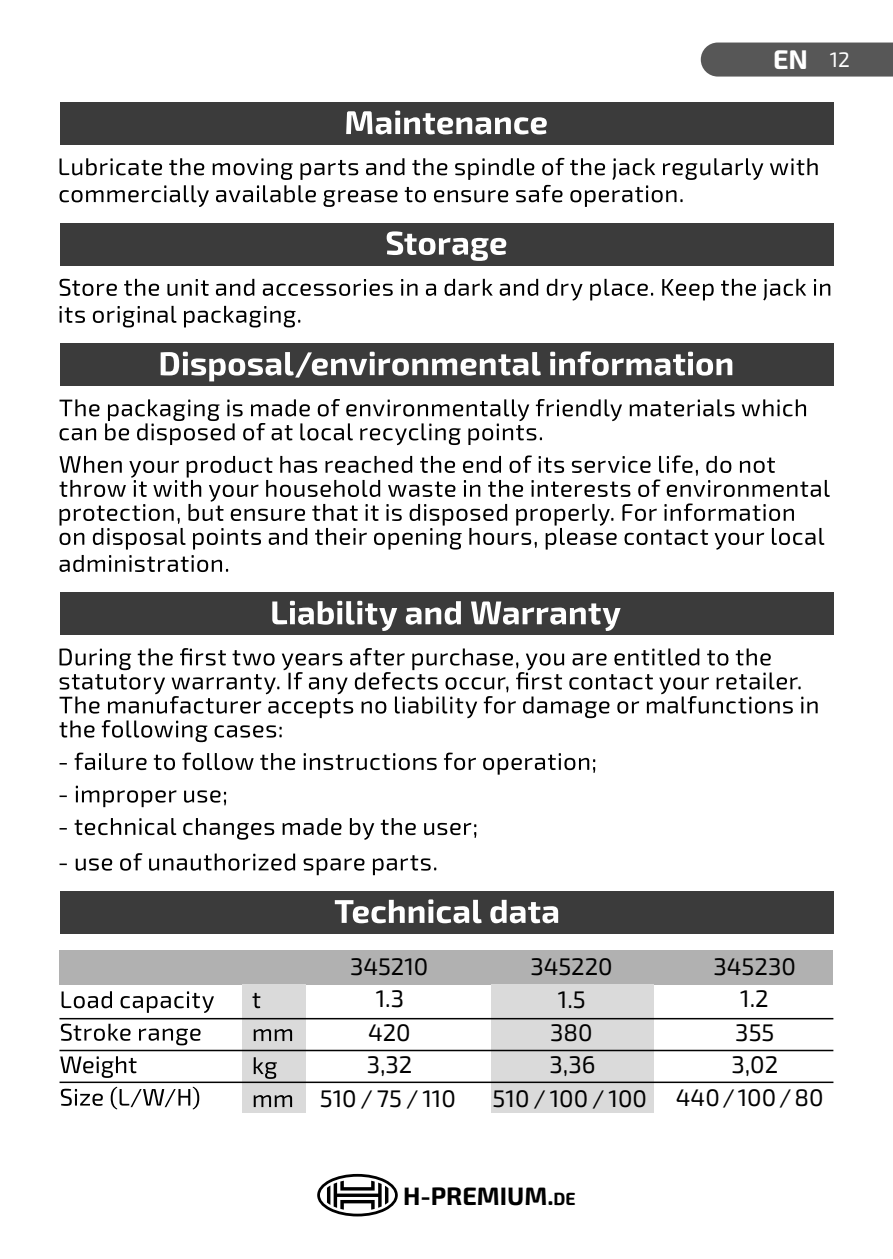
<style>
.page{position:relative;width:893px;height:1259px;background:#fff}
.page>*{position:absolute;margin:0;border:0;box-sizing:border-box;transform-origin:0 0}
.t1{font:700 27px "Exo 2.0";color:#fff}
.t2{font:700 25.2px "Exo 2.0";color:#000}
.t3{font:24px/33px "Exo 2.0";color:#000;text-align:center}
.s1{font-weight:400;font-size:21px}
.s2{font-size:17.7px}
</style>
<div class="page">
<svg style="left:317px;top:1174px;width:81px;height:42px"></svg>
<div style="left:701px;top:43px;width:192px;height:34px;background:#575757"></div>
<div style="left:60px;top:102px;width:773px;height:43px;background:#3b3b3b"></div>
<div style="left:60px;top:223px;width:773px;height:42px;background:#3b3b3b"></div>
<div style="left:60px;top:343px;width:773px;height:43px;background:#3b3b3b"></div>
<div style="left:60px;top:592px;width:773px;height:43px;background:#3b3b3b"></div>
<div style="left:60px;top:891px;width:773px;height:42px;background:#3b3b3b"></div>
<svg style="left:346px;top:111px;width:201px;height:23px"></svg>
<svg style="left:60px;top:158px;width:758px;height:49px"></svg>
<svg style="left:387px;top:231px;width:119px;height:30px"></svg>
<svg style="left:60px;top:279px;width:770px;height:21px"></svg>
<svg style="left:60px;top:306px;width:240px;height:21px"></svg>
<svg style="left:161px;top:351px;width:571px;height:30px"></svg>
<svg style="left:60px;top:399px;width:746px;height:46px"></svg>
<svg style="left:60px;top:455px;width:770px;height:117px"></svg>
<svg style="left:272px;top:601px;width:349px;height:30px"></svg>
<svg style="left:60px;top:648px;width:758px;height:94px"></svg>
<svg style="left:60px;top:752px;width:535px;height:22px"></svg>
<svg style="left:60px;top:785px;width:166px;height:22px"></svg>
<svg style="left:60px;top:818px;width:416px;height:22px"></svg>
<svg style="left:60px;top:853px;width:376px;height:22px"></svg>
<svg style="left:335px;top:899px;width:223px;height:24px"></svg>
<div style="left:59px;top:950px;width:774px;height:34px;background:#b1b1b1"></div>
<div style="left:242px;top:984px;width:63px;height:129px;background:#dadada"></div>
<div style="left:491px;top:984px;width:163px;height:129px;background:#dadada"></div>
<svg style="left:61px;top:1086px;width:138px;height:23px"></svg>
<svg style="left:60px;top:1056px;width:77px;height:22px"></svg>
<svg style="left:61px;top:1023px;width:140px;height:22px"></svg>
<svg style="left:62px;top:991px;width:152px;height:22px"></svg>
<svg style="left:254px;top:1095px;width:38px;height:12px"></svg>
<svg style="left:254px;top:1057px;width:23px;height:22px"></svg>
<svg style="left:254px;top:1029px;width:38px;height:12px"></svg>
<svg style="left:252px;top:993px;width:8px;height:15px"></svg>
<hr style="left:59px;top:1018px;width:774px;height:1px;background:#020202">
<hr style="left:59px;top:1049px;width:774px;height:2px;background:#020202">
<hr style="left:60px;top:1081px;width:773px;height:2px;background:#020202">
<p class="t1" style="left:773px;top:43px;width:79px">EN <span class="s1">12</span></p>
<p class="t3" style="left:320px;top:950px;width:138px">345210<br>1.3<br>420<br>3,32<br>510 / 75 / 110</p>
<p class="t3" style="left:676px;top:950px;width:149px">345230<br>1.2<br>355<br>3,02<br>440 / 100 / 80</p>
<p class="t3" style="left:493px;top:950px;width:156px">345220<br>1.5<br>380<br>3,36<br>510 / 100 / 100</p>
<p class="t2" style="left:403px;top:1181px;width:174px">H-PREMIUM.<span class="s2">DE</span></p>
</div>
